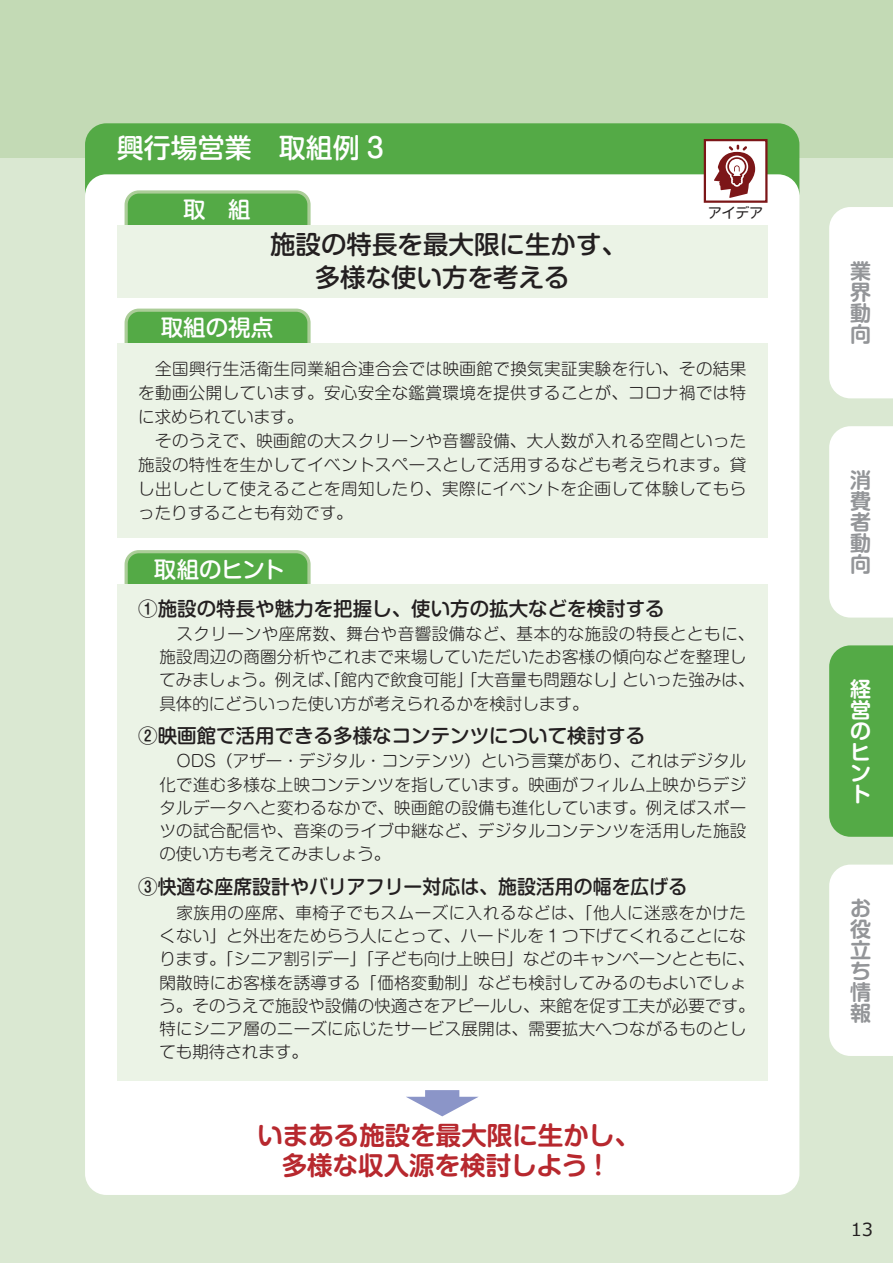
<style>
.page{position:relative;width:893px;height:1263px;background:#dae8d2}
.page>*{position:absolute;margin:0;border:0;box-sizing:border-box;transform-origin:0 0}
.t1{font:500 27px "Shin M Go Pro";color:#fff}
.t2{font:700 25.5px "Shin M Go Pro De";color:#b7282e}
.取組{font:500 25.5px "Shin M Go Pro";color:#231f20}
.t3{font:500 22.5px "Shin M Go Pro";color:#fff}
.t4{font:700 21px/21px "Shin M Go Pro De";color:#939598;text-align:justify}
.t5{font:700 21px/21px "Shin M Go Pro De";color:#fff;text-align:justify}
.ヒント見出し{font:500 19.5px "Shin M Go Pro";color:#231f20}
.t6{font:18px "Meiryo";color:#231f20}
.取組本文b{font:300 16.5px/23.2px "Shin M Go Pro";letter-spacing:.015em;color:#231f20}
.取組本文{font:300 16.5px/24px "Shin M Go Pro";letter-spacing:.025em;color:#231f20;text-align:justify}
.取組本文-2{font:13.8px "Shin M Go Pro";color:#231f20}
</style>
<div class="page">
<div style="left:0;top:0;width:893px;height:157px;background:#c3dab5"></div>
<div style="left:829px;top:207px;width:64px;height:191px;background:#fff"></div>
<div style="left:829px;top:645px;width:64px;height:192px;background:#54aa46"></div>
<div style="left:829px;top:426px;width:64px;height:192px;background:#fff"></div>
<div style="left:829px;top:864px;width:64px;height:192px;background:#fff"></div>
<div style="left:85px;top:123px;width:714px;height:90px;background:#54aa46;border-radius:21px"></div>
<div style="left:85px;top:174px;width:714px;height:1021px;background:#fff;border-radius:21px"></div>
<div style="left:126px;top:192px;width:183px;height:72px;background:#54aa46;border-radius:13px"></div>
<div style="left:125px;top:190px;width:186px;height:76px;border:3px solid #abcd98;border-radius:13px"></div>
<div style="left:126px;top:310px;width:183px;height:72px;background:#54aa46;border-radius:13px"></div>
<div style="left:125px;top:309px;width:186px;height:75px;border:3px solid #abcd98;border-radius:13px"></div>
<div style="left:126px;top:552px;width:183px;height:72px;background:#54aa46;border-radius:13px"></div>
<div style="left:125px;top:550px;width:186px;height:76px;border:3px solid #abcd98;border-radius:13px"></div>
<div style="left:117px;top:343px;width:650px;height:195px;background:#ebf3e6"></div>
<div style="left:117px;top:585px;width:650px;height:496px;background:#ebf3e6"></div>
<div style="left:117px;top:225px;width:650px;height:72px;background:#ebf3e6"></div>
<svg style="left:406px;top:1090px;width:73px;height:26px"></svg>
<div style="left:705px;top:140px;width:61px;height:62px;background:#fff"></div>
<svg style="left:714px;top:145px;width:41px;height:53px"></svg>
<div style="left:704px;top:139px;width:63px;height:64px;border:2px solid #7c1618"></div>
<p class="t1" style="left:117px;top:126px;width:268px">興行場営業　取組例 3</p>
<p class="t3" style="left:183px;top:191px;width:69px">取　組</p>
<p class="取組" style="left:270px;top:224px;width:359px">施設の特長を最大限に生かす、</p>
<p class="取組" style="left:315px;top:257px;width:257px">多様な使い方を考える</p>
<p class="t3" style="left:161px;top:309px;width:114px">取組の視点</p>
<p class="取組本文-2" style="left:708px;top:201px;width:57px">アイデア</p>
<p class="取組本文" style="left:138px;top:355px;width:610px;text-indent:17px">全国興行生活衛生同業組合連合会では映画館で換気実証実験を行い、その結果を動画公開しています。安心安全な鑑賞環境を提供することが、コロナ禍では特に求められています。</p>
<p class="取組本文" style="left:138px;top:427px;width:610px;text-indent:17px">そのうえで、映画館の大スクリーンや音響設備、大人数が入れる空間といった施設の特性を生かしてイベントスペースとして活用するなども考えられます。貸し出しとして使えることを周知したり、実際にイベントを企画して体験してもらったりすることも有効です。</p>
<p class="t3" style="left:154px;top:551px;width:132px">取組のヒント</p>
<p class="ヒント見出し" style="left:138px;top:592px;width:528px">①施設の特長や魅力を把握し、使い方の拡大などを検討する</p>
<p class="取組本文b" style="left:159px;top:620px;width:597px;text-indent:17px">スクリーンや座席数、舞台や音響設備など、基本的な施設の特長とともに、施設周辺の商圏分析やこれまで来場していただいたお客様の傾向などを整理してみましょう。例えば、「館内で飲食可能」「大音量も問題なし」といった強みは、具体的にどういった使い方が考えられるかを検討します。</p>
<p class="ヒント見出し" style="left:138px;top:720px;width:509px">②映画館で活用できる多様なコンテンツについて検討する</p>
<p class="取組本文b" style="left:159px;top:748px;width:588px;text-align:justify;text-indent:17px">ODS（アザー・デジタル・コンテンツ）という言葉があり、これはデジタル化で進む多様な上映コンテンツを指しています。映画がフィルム上映からデジタルデータへと変わるなかで、映画館の設備も進化しています。例えばスポーツの試合配信や、音楽のライブ中継など、デジタルコンテンツを活用した施設の使い方も考えてみましょう。</p>
<p class="ヒント見出し" style="left:138px;top:871px;width:551px">③快適な座席設計やバリアフリー対応は、施設活用の幅を広げる</p>
<p class="取組本文b" style="left:159px;top:899px;width:597px;text-indent:17px">家族用の座席、車椅子でもスムーズに入れるなどは、「他人に迷惑をかけたくない」と外出をためらう人にとって、ハードルを 1 つ下げてくれることになります。「シニア割引デー」「子ども向け上映日」などのキャンペーンとともに、閑散時にお客様を誘導する「価格変動制」なども検討してみるのもよいでしょう。そのうえで施設や設備の快適さをアピールし、来館を促す工夫が必要です。特にシニア層のニーズに応じたサービス展開は、需要拡大へつながるものとしても期待されます。</p>
<p class="t2" style="left:257px;top:1114px;width:384px">いまある施設を最大限に生かし、</p>
<p class="t2" style="left:282px;top:1145px;width:322px">多様な収入源を検討しよう !</p>
<p class="t4" style="left:850px;top:258px;width:22px">業界動向</p>
<p class="t4" style="left:850px;top:467px;width:22px">消費者動向</p>
<p class="t5" style="left:850px;top:675px;width:22px">経営のヒント</p>
<p class="t4" style="left:850px;top:895px;width:22px">お役立ち情報</p>
<p class="t6" style="left:851px;top:1217px;width:24px">13</p>
</div>
